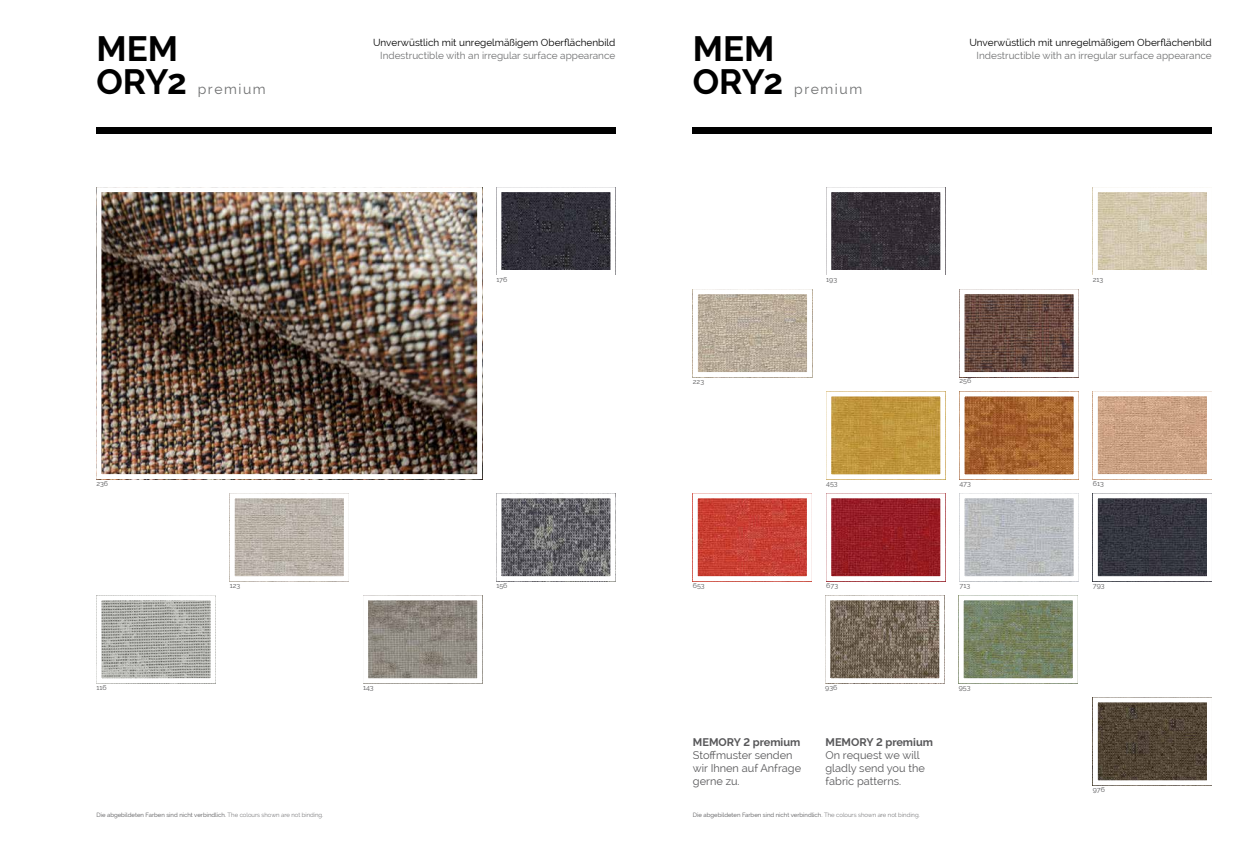
<style>
.page{position:relative;width:1248px;height:842px;background:#fff}
.page>*{position:absolute;margin:0;border:0;box-sizing:border-box;transform-origin:0 0}
.t1{font:700 35px/33px "Raleway";color:#000}
.t2{font:14px "Raleway";letter-spacing:.11em;color:#707172}
.t3{font:11px/13.2px "Raleway";color:#58585a}
.t4{font:700 11px "Raleway";color:#58585a}
.t5{font:10px "Raleway";color:#707172}
.t6{font:10px "Raleway";color:#000}
.t7{font:7px "Raleway";color:#58585a}
.t8{font:6px "Raleway";color:#58585a}
.s1{font-weight:300}
</style>
<div class="page">
<img style="left:832px;top:499px;width:107px;height:76px">
<div style="left:826px;top:493px;width:119px;height:88px;border:5px solid #fff"></div>
<img style="left:964px;top:601px;width:107px;height:76px">
<div style="left:958px;top:595px;width:119px;height:88px;border:5px solid #fff"></div>
<img style="left:102px;top:601px;width:107px;height:76px">
<div style="left:96px;top:595px;width:119px;height:88px;border:5px solid #fff"></div>
<img style="left:236px;top:499px;width:107px;height:76px">
<div style="left:230px;top:493px;width:119px;height:88px;border:5px solid #fff"></div>
<img style="left:102px;top:193px;width:374px;height:280px">
<div style="left:96px;top:187px;width:386px;height:292px;border:5px solid #fff"></div>
<img style="left:699px;top:295px;width:107px;height:76px">
<div style="left:693px;top:289px;width:119px;height:88px;border:5px solid #fff"></div>
<img style="left:369px;top:601px;width:107px;height:76px">
<div style="left:363px;top:595px;width:119px;height:88px;border:5px solid #fff"></div>
<img style="left:832px;top:397px;width:107px;height:76px">
<div style="left:826px;top:391px;width:119px;height:88px;border:5px solid #fff"></div>
<img style="left:832px;top:193px;width:107px;height:76px">
<div style="left:826px;top:187px;width:119px;height:88px;border:5px solid #fff"></div>
<img style="left:965px;top:499px;width:107px;height:76px">
<div style="left:959px;top:493px;width:119px;height:88px;border:5px solid #fff"></div>
<img style="left:502px;top:499px;width:107px;height:76px">
<div style="left:496px;top:493px;width:119px;height:88px;border:5px solid #fff"></div>
<img style="left:502px;top:193px;width:107px;height:76px">
<div style="left:496px;top:187px;width:119px;height:88px;border:5px solid #fff"></div>
<img style="left:1098px;top:397px;width:107px;height:76px">
<div style="left:1092px;top:391px;width:119px;height:88px;border:5px solid #fff"></div>
<img style="left:1098px;top:499px;width:107px;height:76px">
<div style="left:1092px;top:493px;width:119px;height:88px;border:5px solid #fff"></div>
<img style="left:965px;top:295px;width:107px;height:76px">
<div style="left:959px;top:289px;width:119px;height:88px;border:5px solid #fff"></div>
<img style="left:965px;top:397px;width:107px;height:76px">
<div style="left:959px;top:391px;width:119px;height:88px;border:5px solid #fff"></div>
<img style="left:1098px;top:703px;width:107px;height:76px">
<div style="left:1092px;top:697px;width:119px;height:88px;border:5px solid #fff"></div>
<img style="left:831px;top:601px;width:107px;height:76px">
<div style="left:825px;top:595px;width:119px;height:88px;border:5px solid #fff"></div>
<img style="left:698px;top:499px;width:107px;height:76px">
<div style="left:692px;top:493px;width:119px;height:88px;border:5px solid #fff"></div>
<img style="left:1098px;top:193px;width:107px;height:76px">
<div style="left:1092px;top:187px;width:119px;height:88px;border:5px solid #fff"></div>
<div style="left:96px;top:128px;width:519px;height:6px;background:#000"></div>
<div style="left:693px;top:128px;width:518px;height:6px;background:#000"></div>
<h1 class="t1" style="left:96px;top:32px;width:92px">MEM<br>ORY2</h1>
<h1 class="t1" style="left:692px;top:32px;width:92px">MEM<br>ORY2</h1>
<h3 class="t6" style="left:373px;top:36px;width:244px">Unverwüstlich mit unregelmäßigem Oberflächenbild</h3>
<h3 class="t6" style="left:969px;top:36px;width:244px">Unverwüstlich mit unregelmäßigem Oberflächenbild</h3>
<h3 class="t5" style="left:380px;top:49px;width:237px">Indestructible with an irregular surface appearance</h3>
<h3 class="t5" style="left:976px;top:49px;width:237px">Indestructible with an irregular surface appearance</h3>
<h2 class="t2" style="left:198px;top:81px;width:69px">premium</h2>
<h2 class="t2" style="left:794px;top:81px;width:69px">premium</h2>
<p class="t7" style="left:96px;top:479px;width:13px">236</p>
<p class="t7" style="left:496px;top:275px;width:13px">176</p>
<p class="t7" style="left:826px;top:275px;width:12px">193</p>
<p class="t7" style="left:1092px;top:275px;width:12px">213</p>
<p class="t7" style="left:693px;top:377px;width:13px">223</p>
<p class="t7" style="left:959px;top:377px;width:13px">256</p>
<p class="t7" style="left:826px;top:479px;width:13px">453</p>
<p class="t7" style="left:959px;top:479px;width:13px">473</p>
<p class="t7" style="left:1092px;top:480px;width:12px">613</p>
<p class="t7" style="left:230px;top:581px;width:12px">123</p>
<p class="t7" style="left:826px;top:581px;width:13px">673</p>
<p class="t7" style="left:496px;top:581px;width:13px">156</p>
<p class="t7" style="left:692px;top:581px;width:13px">653</p>
<p class="t7" style="left:959px;top:581px;width:12px">713</p>
<p class="t7" style="left:1092px;top:581px;width:13px">793</p>
<p class="t7" style="left:96px;top:683px;width:12px">116</p>
<p class="t7" style="left:958px;top:683px;width:13px">953</p>
<p class="t7" style="left:825px;top:683px;width:14px">936</p>
<p class="t7" style="left:363px;top:683px;width:12px">143</p>
<h3 class="t4" style="left:693px;top:735px;width:109px">MEMORY 2 premium</h3>
<h3 class="t3" style="left:693px;top:748px;width:110px">Stoffmuster senden wir Ihnen auf Anfrage gerne zu.</h3>
<h3 class="t4" style="left:825px;top:735px;width:109px">MEMORY 2 premium</h3>
<h3 class="t3" style="left:825px;top:748px;width:101px">On request we will gladly send you the fabric patterns.</h3>
<p class="t8" style="left:96px;top:811px;width:228px">Die abgebildeten Farben sind nicht verbindlich. <span class="s1">The colours shown are not binding.</span></p>
<p class="t8" style="left:693px;top:811px;width:228px">Die abgebildeten Farben sind nicht verbindlich. <span class="s1">The colours shown are not binding.</span></p>
<p class="t7" style="left:1092px;top:785px;width:14px">976</p>
</div>
